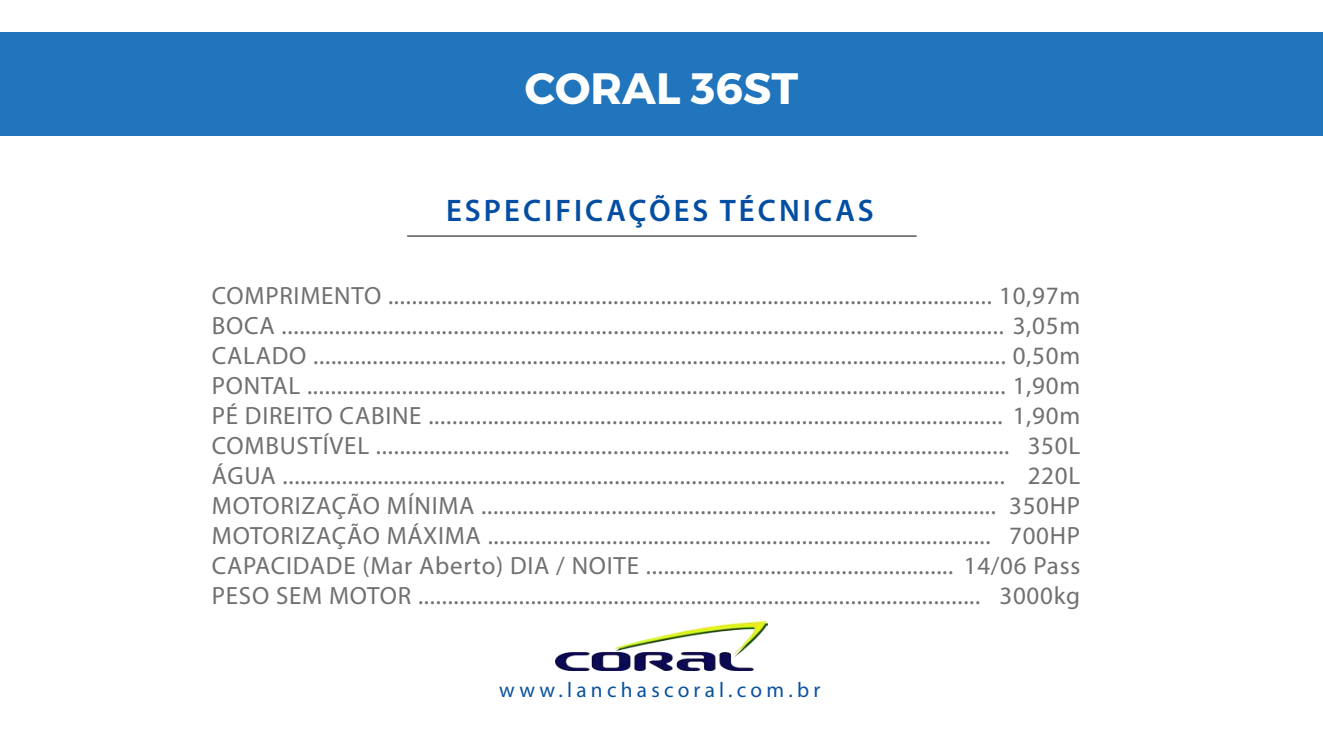
<style>
.page{position:relative;width:1323px;height:744px;background:#fff}
.page>*{position:absolute;margin:0;border:0;box-sizing:border-box;transform-origin:0 0}
.t1{font:700 43.88px "Montserrat";color:#fff}
.t2{font:600 31.25px "Myriad Pro";letter-spacing:.1em;color:#034ea2}
.t3{font:25px/30px "Myriad Pro";letter-spacing:.03em;color:#707071;text-align:right}
.t4{font:21.25px "Myriad Pro";letter-spacing:.2em;color:#09529f}
</style>
<div class="page">
<hr style="left:407px;top:236px;width:509px;height:1px;background:#231f20">
<div style="left:0;top:32px;width:1322px;height:104px;background:#2075bc"></div>
<img style="left:555px;top:621px;width:212px;height:50px">
<h1 class="t1" style="left:525px;top:61px;width:275px">CORAL 36ST</h1>
<p class="t2" style="left:446px;top:190px;width:429px">ESPECIFICAÇÕES TÉCNICAS</p>
<p class="t3" style="left:212px;top:280px;width:870px">COMPRIMENTO ...................................................................................................... 10,97m BOCA .......................................................................................................................... 3,05m CALADO ..................................................................................................................... 0,50m PONTAL ...................................................................................................................... 1,90m PÉ DIREITO CABINE ................................................................................................. 1,90m 350L<br>220L<br>350HP<br>700HP<br>CAPACIDADE (Mar Aberto) DIA / NOITE .................................................... 14/06 Pass 3000kg</p>
<p class="t3" style="left:212px;top:430px;width:799px;text-align:left">COMBUSTÍVEL ...........................................................................................................<br>ÁGUA ..........................................................................................................................<br>MOTORIZAÇÃO MÍNIMA .......................................................................................<br>MOTORIZAÇÃO MÁXIMA .....................................................................................</p>
<p class="t3" style="left:212px;top:580px;width:770px">PESO SEM MOTOR ...............................................................................................</p>
<p class="t4" style="left:499px;top:676px;width:323px">www.lanchascoral.com.br</p>
</div>
